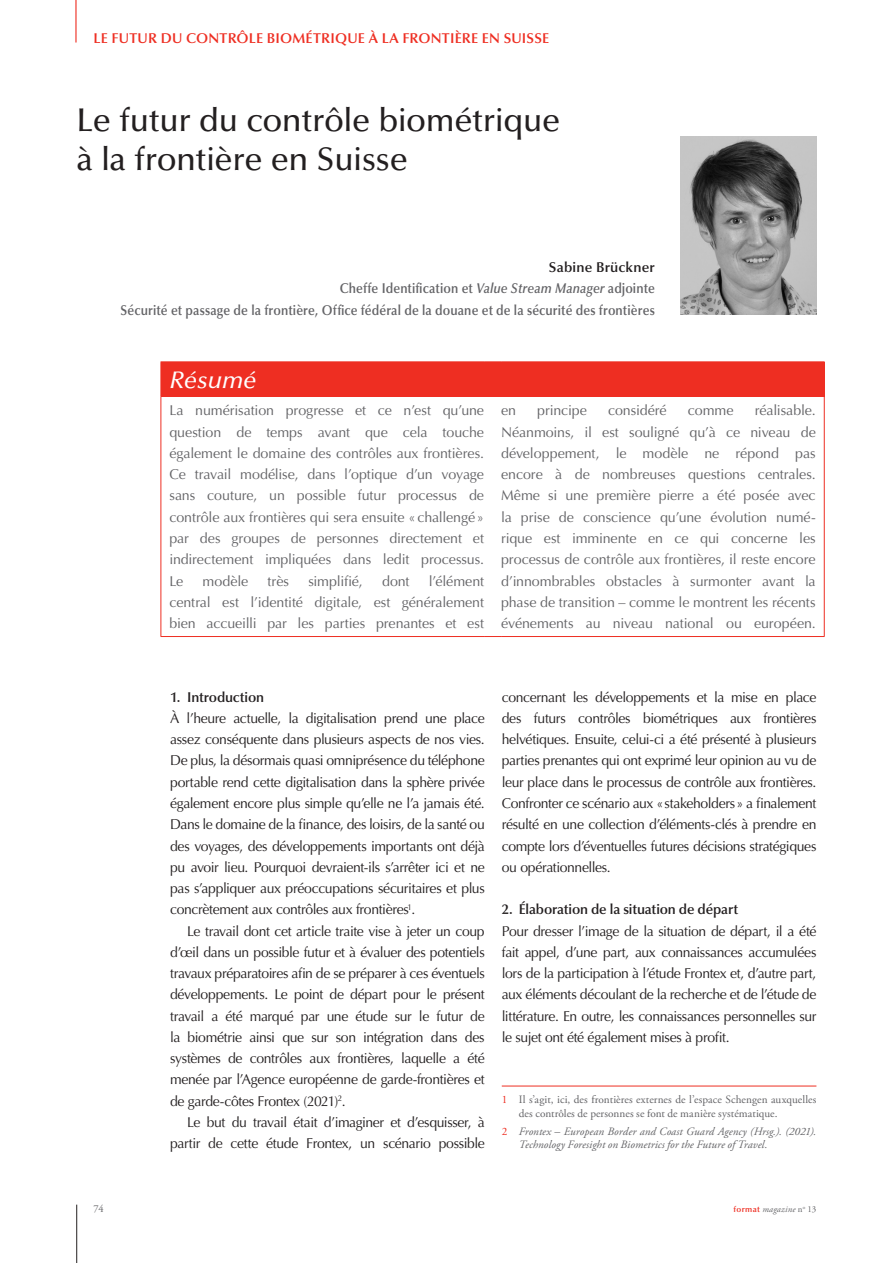
<style>
.page{position:relative;width:893px;height:1263px;background:#fff}
.page>*{position:absolute;margin:0;border:0;box-sizing:border-box;transform-origin:0 0}
.t1{font:500 33px/39px "Optima LT Std";letter-spacing:-.015em;color:#231f20}
.t2{font:italic 500 24px "Optima LT Std";letter-spacing:-.005em;color:#fff}
.t3{font:14.25px/21.3px "Optima LT Std";letter-spacing:-.025em;color:#231f20;text-align:justify}
.t4{font:14.25px/21.3px "Optima LT Std";letter-spacing:-.005em;color:#636366;text-align:justify}
.t5{font:600 14.25px/21.3px "Optima LT Std";letter-spacing:.01em;color:#636366;text-align:right;scale:.89 1}
.t6{font:600 14.25px "Optima LT Std";letter-spacing:-.01em;color:#231f20}
.t7{font:600 14.25px "Optima LT Std";letter-spacing:.01em;color:#ee2e22}
.t8{font:11.25px/13.5px "Adobe Garamond Pro";letter-spacing:.005em;color:#636366}
.t9{font:italic 11.25px/13.5px "Adobe Garamond Pro";letter-spacing:.005em;color:#636366}
.t10{font:10.5px "Adobe Garamond Pro";color:#636366}
.t11{font:italic 9px "Adobe Garamond Pro";letter-spacing:.025em;color:#636366}
.s1{color:#231f20}
.s2{font-style:italic}
.s3{color:#ee2e22}
.s4{font-style:normal;color:#ee2e22}
.s5{font-family:"Optima LT Std";font-weight:600;font-style:normal;font-size:8.25px;color:#ee2e22}
.s6{font-style:normal}
</style>
<div class="page">
<hr style="left:76px;top:1204px;width:1px;height:59px;background:#231f20">
<hr style="left:75px;top:0;width:2px;height:43px;background:#ee2e22">
<img style="left:680px;top:136px;width:136px;height:179px">
<div style="left:161px;top:362px;width:663px;height:34px;background:#ee2e22"></div>
<hr style="left:161px;top:361px;width:323px;height:1px;background:#ee2e22">
<svg style="left:484px;top:361px;width:17px;height:1px"></svg>
<hr style="left:501px;top:361px;width:324px;height:1px;background:#ee2e22">
<hr style="left:824px;top:362px;width:1px;height:34px;background:#ee2e22">
<hr style="left:161px;top:396px;width:323px;height:1px;background:#ee2e22">
<hr style="left:161px;top:397px;width:1px;height:239px;background:#ee2e22">
<svg style="left:484px;top:396px;width:17px;height:1px"></svg>
<hr style="left:501px;top:396px;width:324px;height:1px;background:#ee2e22">
<hr style="left:824px;top:397px;width:1px;height:239px;background:#ee2e22">
<hr style="left:161px;top:636px;width:323px;height:1px;background:#ee2e22">
<svg style="left:484px;top:636px;width:17px;height:1px"></svg>
<hr style="left:501px;top:636px;width:324px;height:1px;background:#ee2e22">
<hr style="left:502px;top:1086px;width:314px;height:1px;background:#ee2e22">
<p class="t7" style="left:94px;top:29px;width:457px">LE FUTUR DU CONTRÔLE BIOMÉTRIQUE À LA FRONTIÈRE EN SUISSE</p>
<h1 class="t1" style="left:77px;top:101px;width:485px">Le futur du contrôle biométrique à la frontière en Suisse</h1>
<p class="t5" style="left:121px;top:257px;width:602px"><span class="s1">Sabine Brückner<br></span>Cheffe Identification et <span class="s2">Value Stream Manager</span> adjointe<br>Sécurité et passage de la frontière, Office fédéral de la douane et de la sécurité des frontières</p>
<h2 class="t2" style="left:169px;top:366px;width:89px">Résumé</h2>
<p class="t4" style="left:169px;top:400px;width:316px">La numérisation progresse et ce n’est qu’une question de temps avant que cela touche également le domaine des contrôles aux frontières.<br>Ce travail modélise, dans l’optique d’un voyage sans couture, un possible futur processus de contrôle aux frontières qui sera ensuite « challengé» par des groupes de personnes directement et indirectement impliquées dans ledit processus.<br>Le</p>
<p class="t4" style="left:203px;top:570px;width:47px">modèle</p>
<p class="t4" style="left:268px;top:570px;width:23px">très</p>
<p class="t4" style="left:308px;top:570px;width:56px">simplifié,</p>
<p class="t4" style="left:382px;top:570px;width:29px">dont</p>
<p class="t4" style="left:169px;top:570px;width:316px;text-indent:259px">l’élément central est l’identité digitale, est généralement bien accueilli par les parties prenantes et est</p>
<p class="t4" style="left:501px;top:400px;width:17px">en</p>
<p class="t4" style="left:537px;top:400px;width:51px">principe</p>
<p class="t4" style="left:608px;top:400px;width:60px">considéré</p>
<p class="t4" style="left:688px;top:400px;width:47px">comme</p>
<p class="t4" style="left:501px;top:400px;width:316px;text-indent:254px">réalisable.<br>Néanmoins, il est souligné qu’à ce niveau de développement, le modèle ne répond pas encore à de nombreuses questions centrales.<br>Même si une première pierre a été posée avec la prise de conscience qu’une évolution numé&shy;rique est imminente en ce qui concerne les processus de contrôle aux frontières, il reste encore d’innombrables obstacles à surmonter avant la phase de transition – comme le montrent les récents événements au niveau national ou européen.</p>
<p class="t6" style="left:170px;top:688px;width:96px">1. Introduction</p>
<p class="t3" style="left:170px;top:708px;width:316px">À l’heure actuelle, la digitalisation prend une place assez conséquente dans plusieurs aspects de nos vies.<br>De plus, la désormais quasi omniprésence du téléphone portable rend cette digitalisation dans la sphère privée également encore plus simple qu’elle ne l’a jamais été.<br>Dans le domaine de la finance, des loisirs, de la santé ou des voyages, des développements importants ont déjà pu avoir lieu. Pourquoi devraient-ils s’arrêter ici et ne pas s’appliquer aux préoccupations sécuritaires et plus concrètement aux contrôles aux frontières<sup>1</sup>.</p>
<p class="t3" style="left:170px;top:920px;width:316px;text-indent:17px">Le travail dont cet article traite vise à jeter un coup d’œil dans un possible futur et à évaluer des potentiels travaux préparatoires afin de se préparer à ces éventuels développements. Le point de départ pour le présent travail a été marqué par une étude sur le futur de la biométrie ainsi que sur son intégration dans des systèmes de contrôles aux frontières, laquelle a été menée par l’Agence européenne de garde-frontières et de garde-côtes Frontex (2021)<sup>2</sup>.</p>
<p class="t3" style="left:170px;top:1112px;width:316px;text-align:right">Le but du travail était d’imaginer et d’esquisser, à partir de cette étude Frontex, un scénario possible</p>
<p class="t3" style="left:502px;top:686px;width:316px">concernant les développements et la mise en place des futurs contrôles biométriques aux frontières helvétiques. Ensuite, celui-ci a été présenté à plusieurs parties prenantes qui ont exprimé leur opinion au vu de leur place dans le processus de contrôle aux frontières.<br>Confronter ce scénario aux «stakeholders» a finalement résulté en une collection d’éléments-clés à prendre en compte lors d’éventuelles futures décisions stratégiques ou opérationnelles.</p>
<p class="t6" style="left:502px;top:901px;width:238px">2. Élaboration de la situation de départ</p>
<p class="t3" style="left:502px;top:920px;width:316px">Pour dresser l’image de la situation de départ, il a été fait appel, d’une part, aux connaissances accumulées lors de la participation à l’étude Frontex et, d’autre part, aux éléments découlant de la recherche et de l’étude de littérature. En outre, les connaissances personnelles sur le sujet ont été également mises à profit.</p>
<p class="t8" style="left:519px;top:1093px;width:299px;text-indent:-17px"><span class="s3">1</span> Il s’agit, ici, des frontières externes de l’espace Schengen auxquelles des contrôles de personnes se font de manière systématique.</p>
<p class="t9" style="left:519px;top:1125px;width:299px;text-indent:-17px"><span class="s4">2</span> Frontex – European Border and Coast Guard Agency (Hrsg.). (2021).<br>Technology Foresight on Biometrics for the Future of Travel.</p>
<p class="t10" style="left:94px;top:1202px;width:12px">74</p>
<p class="t11" style="left:734px;top:1204px;width:84px"><span class="s5">format</span> magazine <span class="s6">n</span><sup>o</sup> <span class="s6">13</span></p>
</div>
